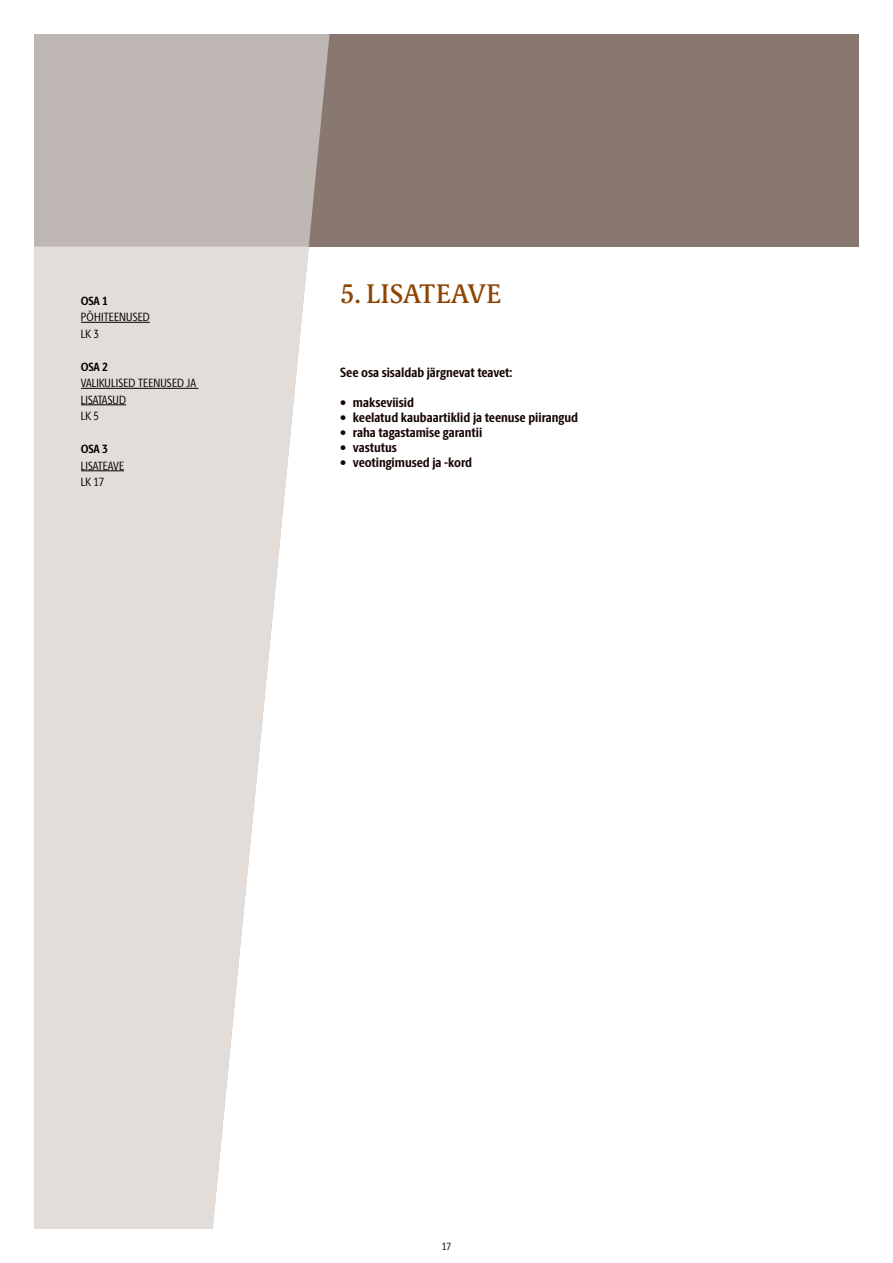
<style>
.page{position:relative;width:893px;height:1263px;background:#fff}
.page>*{position:absolute;margin:0;border:0;box-sizing:border-box;transform-origin:0 0}
.t1{font:500 27px "UPS Berlingske Serif Tx";letter-spacing:-.005em;color:#8e4402}
.t2{font:700 13.5px "UPS Berlingske Sans Cn";color:#150400}
.t3{font:12px/16.5px "UPS Berlingske Sans Cn";letter-spacing:.005em;color:#000}
.t4{font:700 12px "UPS Berlingske Sans Cn";letter-spacing:-.015em;color:#000}
.t5{font:10.5px "UPS Berlingske Sans Cn";color:#000}
</style>
<div class="page">
<div style="left:34px;top:34px;width:825px;height:213px;background:#897870"></div>
<div style="left:34px;top:34px;width:296px;height:213px;background:#beb7b3"></div>
<svg style="left:34px;top:247px;width:275px;height:982px;fill:#e2ddd9"></svg>
<hr style="left:81px;top:322px;width:69px;height:1px;background:#000">
<hr style="left:81px;top:388px;width:117px;height:1px;background:#000">
<hr style="left:81px;top:404px;width:45px;height:1px;background:#000">
<hr style="left:81px;top:470px;width:43px;height:1px;background:#000">
<p class="t4" style="left:81px;top:291px;width:29px">OSA 1</p>
<p class="t3" style="left:81px;top:308px;width:70px">PÕHITEENUSED<br>LK 3</p>
<p class="t4" style="left:81px;top:357px;width:29px">OSA 2</p>
<p class="t3" style="left:81px;top:374px;width:117px">VALIKULISED TEENUSED JA<br>LISATASUD<br>LK 5</p>
<p class="t4" style="left:81px;top:440px;width:29px">OSA 3</p>
<p class="t3" style="left:81px;top:457px;width:45px">LISATEAVE<br>LK 17</p>
<h1 class="t1" style="left:340px;top:275px;width:163px">5. LISATEAVE</h1>
<p class="t2" style="left:340px;top:362px;width:174px">See osa sisaldab järgnevat teavet:</p>
<p class="t2" style="left:340px;top:392px;width:75px">• makseviisid</p>
<p class="t2" style="left:340px;top:407px;width:239px">• keelatud kaubaartiklid ja teenuse piirangud</p>
<p class="t2" style="left:340px;top:422px;width:144px">• raha tagastamise garantii</p>
<p class="t2" style="left:340px;top:437px;width:58px">• vastutus</p>
<p class="t2" style="left:340px;top:452px;width:133px">• veotingimused ja -kord</p>
<p class="t5" style="left:442px;top:1239px;width:11px">17</p>
</div>
